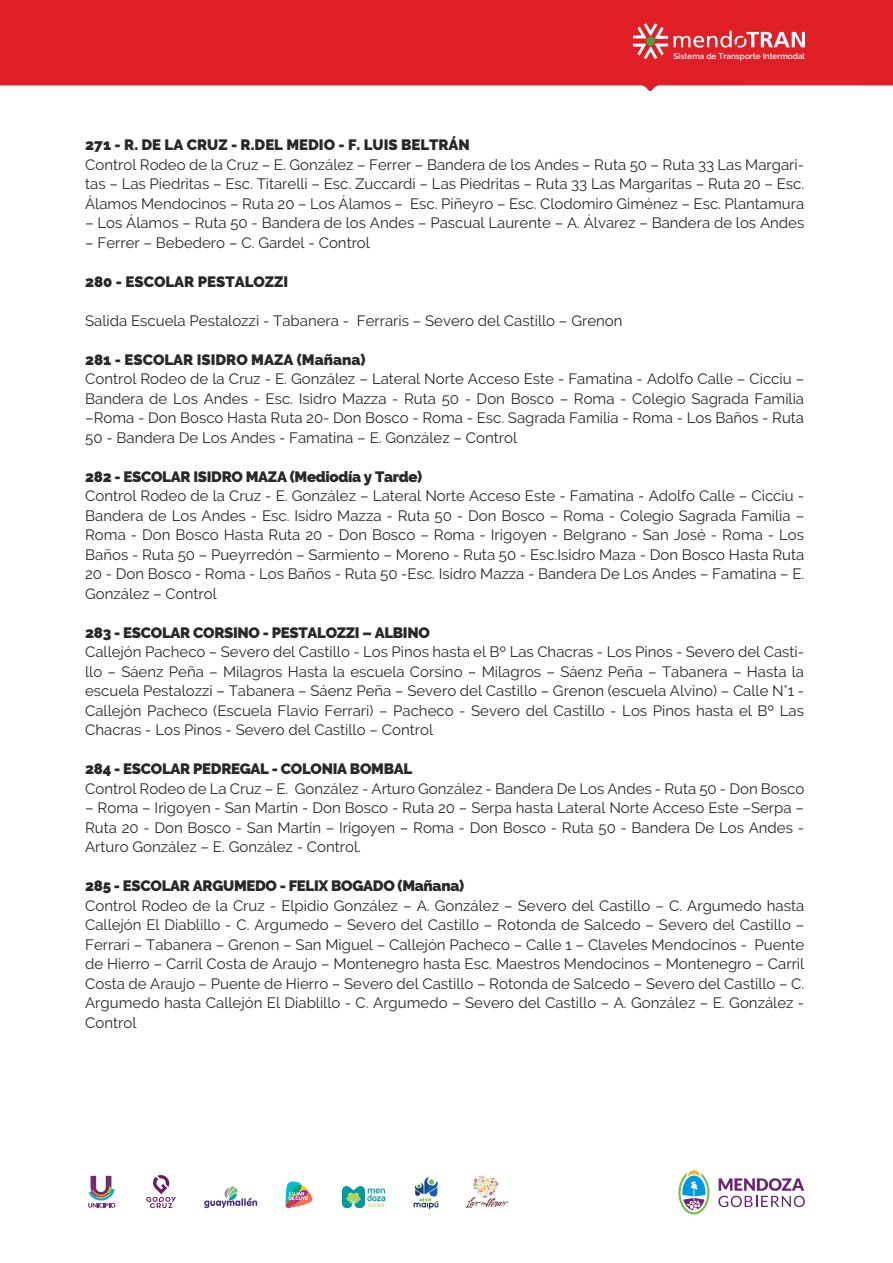
<style>
.page{position:relative;width:893px;height:1263px;background:#fff}
.page>*{position:absolute;margin:0;border:0;box-sizing:border-box;transform-origin:0 0}
.t1{font:15px/19.5px "Raleway";color:#282828;text-align:justify}
.t2{font:900 15px "Raleway";letter-spacing:-.02em;color:#282828}
.t3{font:900 15px "Raleway";color:#282828}
.t4{font:600 8.25px "Raleway";color:#fff}
</style>
<div class="page">
<svg style="left:718px;top:1178px;width:87px;height:29px"></svg>
<svg style="left:678px;top:1170px;width:31px;height:44px"></svg>
<svg style="left:285px;top:1181px;width:27px;height:27px"></svg>
<svg style="left:465px;top:1175px;width:43px;height:33px"></svg>
<svg style="left:204px;top:1186px;width:53px;height:22px"></svg>
<svg style="left:342px;top:1186px;width:43px;height:22px"></svg>
<svg style="left:88px;top:1176px;width:27px;height:32px"></svg>
<svg style="left:146px;top:1175px;width:30px;height:33px"></svg>
<svg style="left:414px;top:1177px;width:24px;height:32px"></svg>
<div style="left:0;top:0;width:893px;height:91px;background:#e01e26"></div>
<svg style="left:633px;top:23px;width:35px;height:36px"></svg>
<div style="left:646px;top:37px;width:9px;height:9px;background:#519f43;border-radius:50%"></div>
<svg style="left:674px;top:31px;width:131px;height:17px"></svg>
<p class="t4" style="left:674px;top:51px;width:133px">Sistema de Transporte Intermodal</p>
<p class="t3" style="left:85px;top:136px;width:386px">271 - R. DE LA CRUZ - R.DEL MEDIO - F. LUIS BELTRÁN</p>
<p class="t1" style="left:85px;top:155px;width:721px">Control Rodeo de la Cruz – E. González – Ferrer – Bandera de los Andes – Ruta 50 – Ruta 33 Las Margari&shy;tas – Las Piedritas – Esc. Titarelli – Esc. Zuccardi – Las Piedritas – Ruta 33 Las Margaritas – Ruta 20 – Esc.<br>Álamos Mendocinos – Ruta 20 – Los Álamos – Esc. Piñeyro – Esc. Clodomiro Giménez – Esc. Plantamura</p>
<p class="t1" style="left:85px;top:213px;width:721px">– Los Álamos – Ruta 50 - Bandera de los Andes – Pascual Laurente – A. Álvarez – Bandera de los Andes</p>
<p class="t1" style="left:85px;top:233px;width:286px">– Ferrer – Bebedero – C. Gardel - Control</p>
<p class="t3" style="left:85px;top:273px;width:205px">280 - ESCOLAR PESTALOZZI</p>
<p class="t1" style="left:85px;top:311px;width:539px">Salida Escuela Pestalozzi - Tabanera - Ferraris – Severo del Castillo – Grenon</p>
<p class="t3" style="left:85px;top:351px;width:282px">281 - ESCOLAR ISIDRO MAZA (Mañana)</p>
<p class="t1" style="left:85px;top:369px;width:721px">Control Rodeo de la Cruz - E. González – Lateral Norte Acceso Este - Famatina - Adolfo Calle – Cicciu – Bandera de Los Andes - Esc. Isidro Mazza - Ruta 50 - Don Bosco – Roma - Colegio Sagrada Familia –Roma - Don Bosco Hasta Ruta 20- Don Bosco - Roma - Esc. Sagrada Familia - Roma - Los Baños - Ruta 50 - Bandera De Los Andes - Famatina – E. González – Control</p>
<p class="t2" style="left:85px;top:468px;width:339px">282 - ESCOLAR ISIDRO MAZA (Mediodía y Tarde)</p>
<p class="t1" style="left:85px;top:486px;width:721px">Control Rodeo de la Cruz - E. González – Lateral Norte Acceso Este - Famatina - Adolfo Calle – Cicciu - Bandera de Los Andes - Esc. Isidro Mazza - Ruta 50 - Don Bosco – Roma - Colegio Sagrada Familia – Roma - Don Bosco Hasta Ruta 20 - Don Bosco – Roma - Irigoyen - Belgrano - San José - Roma - Los Baños - Ruta 50 – Pueyrredón – Sarmiento – Moreno - Ruta 50 - Esc.Isidro Maza - Don Bosco Hasta Ruta 20 - Don Bosco - Roma - Los Baños - Ruta 50 -Esc. Isidro Mazza - Bandera De Los Andes – Famatina – E.<br>González – Control</p>
<p class="t2" style="left:85px;top:624px;width:346px">283 - ESCOLAR CORSINO - PESTALOZZI – ALBINO</p>
<p class="t1" style="left:85px;top:642px;width:720px">Callejón Pacheco – Severo del Castillo - Los Pinos hasta el Bº Las Chacras - Los Pinos - Severo del Casti&shy;llo – Sáenz Peña – Milagros Hasta la escuela Corsino – Milagros – Sáenz Peña – Tabanera – Hasta la escuela Pestalozzi – Tabanera – Sáenz Peña – Severo del Castillo – Grenon (escuela Alvino) – Calle N°1 - Callejón Pacheco (Escuela Flavio Ferrari) – Pacheco - Severo del Castillo - Los Pinos hasta el Bº Las Chacras - Los Pinos - Severo del Castillo – Control</p>
<p class="t2" style="left:85px;top:760px;width:329px">284 - ESCOLAR PEDREGAL - COLONIA BOMBAL</p>
<p class="t1" style="left:85px;top:779px;width:721px">Control Rodeo de La Cruz – E. González - Arturo González - Bandera De Los Andes - Ruta 50 - Don Bosco</p>
<p class="t1" style="left:85px;top:798px;width:720px">– Roma – Irigoyen - San Martín - Don Bosco - Ruta 20 – Serpa hasta Lateral Norte Acceso Este –Serpa – Ruta 20 - Don Bosco - San Martín – Irigoyen – Roma - Don Bosco - Ruta 50 - Bandera De Los Andes - Arturo González – E. González - Control.</p>
<p class="t2" style="left:85px;top:877px;width:380px">285 - ESCOLAR ARGUMEDO - FELIX BOGADO (Mañana)</p>
<p class="t1" style="left:85px;top:896px;width:721px">Control Rodeo de la Cruz - Elpidio González – A. González – Severo del Castillo – C. Argumedo hasta Callejón El Diablillo - C. Argumedo – Severo del Castillo – Rotonda de Salcedo – Severo del Castillo – Ferrari – Tabanera – Grenon – San Miguel – Callejón Pacheco – Calle 1 – Claveles Mendocinos - Puente de Hierro – Carril Costa de Araujo – Montenegro hasta Esc. Maestros Mendocinos – Montenegro – Carril Costa de Araujo – Puente de Hierro – Severo del Castillo – Rotonda de Salcedo – Severo del Castillo – C.<br>Argumedo hasta Callejón El Diablillo - C. Argumedo – Severo del Castillo – A. González – E. González - Control</p>
</div>
